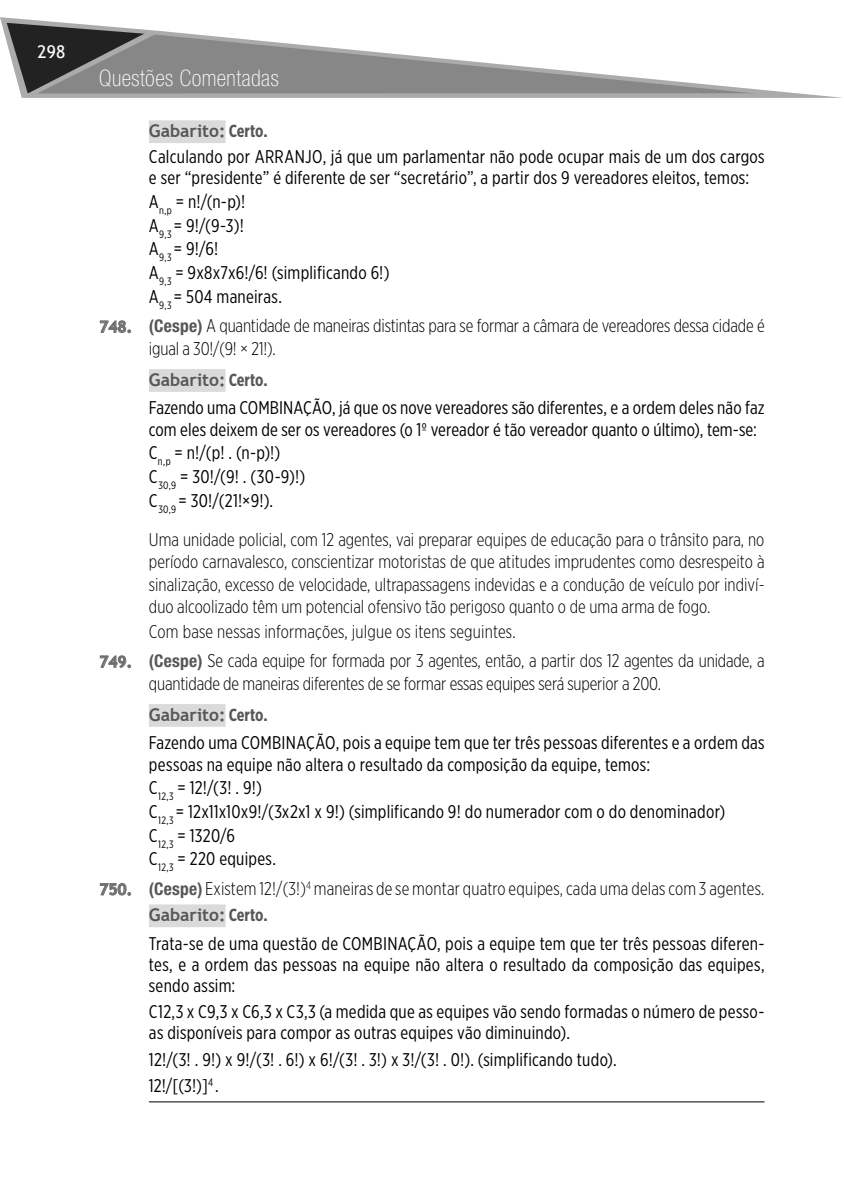
<style>
.page{position:relative;width:844px;height:1191px;background:#fff}
.page>*{position:absolute;margin:0;border:0;box-sizing:border-box;transform-origin:0 0}
.t1{font:100 condensed 22.75px "Helvetica Neue LT Std";letter-spacing:.02em;color:#fff}
.t2{font:18.38px/23.6px "Gotham X Narrow";letter-spacing:.015em;color:#000}
.t3{font:300 18.38px/22.2px "Gotham X Narrow";letter-spacing:-.01em;color:#000}
.t4{font:300 18.38px "Gotham X Narrow";letter-spacing:.01em;color:#000}
.t5{font:700 17.5px "Trebuchet MS";color:#575757}
.t6{font:17.5px "Trebuchet MS";color:#fff}
.s1{font-family:"Gotham X Narrow"}
.s2{font-family:"Trebuchet MS";font-weight:700;font-size:15.75px;color:#6f6f6f}
.s3{font-family:"Helvetica Neue LT Std";font-weight:700;font-stretch:condensed;font-size:17.5px;color:#575757}
</style>
<div class="page">
<svg style="left:0;top:17px;width:843px;height:81px"></svg>
<svg style="left:4px;top:20px;width:153px;height:77px;background:#717171"></svg>
<div style="left:149px;top:120px;width:76px;height:23px;background:#dadada"></div>
<div style="left:149px;top:369px;width:76px;height:23px;background:#dadada"></div>
<div style="left:149px;top:704px;width:76px;height:23px;background:#dadada"></div>
<div style="left:149px;top:904px;width:76px;height:23px;background:#dadada"></div>
<hr style="left:149px;top:1101px;width:615px;height:1px;background:#000">
<svg style="left:99px;top:320px;width:32px;height:14px"></svg>
<svg style="left:99px;top:655px;width:32px;height:13px"></svg>
<svg style="left:99px;top:883px;width:32px;height:13px"></svg>
<p class="t6" style="left:38px;top:40px;width:29px">298</p>
<p class="t1" style="left:99px;top:65px;width:181px">Questões Comentadas</p>
<p class="t5" style="left:149px;top:120px;width:120px">Gabarito: <span class="s1">Certo.</span></p>
<p class="t2" style="left:149px;top:146px;width:617px;line-height:21.2px">Calculando por ARRANJO, já que um parlamentar não pode ocupar mais de um dos cargos e ser “presidente” é diferente de ser “secretário”, a partir dos 9 vereadores eleitos, temos:</p>
<p class="t2" style="left:149px;top:189px;width:242px">A<sub>n,p</sub> = n!/(n-p)!<br>A<sub>9,3</sub> = 9!/(9-3)!<br>A<sub>9,3</sub> = 9!/6!<br>A<sub>9,3</sub> = 9x8x7x6!/6! (simplificando 6!)<br>A<sub>9,3</sub> = 504 maneiras.</p>
<p class="t3" style="left:149px;top:314px;width:617px;text-indent:-50px"><span class="s2">748.</span> <span class="s3">(Cespe)</span> A quantidade de maneiras distintas para se formar a câmara de vereadores dessa cidade é igual a 30!/(9! × 21!).</p>
<p class="t5" style="left:149px;top:368px;width:120px">Gabarito: <span class="s1">Certo.</span></p>
<p class="t2" style="left:149px;top:397px;width:617px;line-height:21.2px">Fazendo uma COMBINAÇÃO, já que os nove vereadores são diferentes, e a ordem deles não faz com eles deixem de ser os vereadores (o 1º vereador é tão vereador quanto o último), tem-se:</p>
<p class="t2" style="left:149px;top:441px;width:158px">C<sub>n,p</sub> = n!/(p! . (n-p)!)<br>C<sub>30,9</sub> = 30!/(9! . (30-9)!)<br>C<sub>30,9</sub> = 30!/(21!×9!).</p>
<p class="t3" style="left:149px;top:528px;width:617px;text-align:justify">Uma unidade policial, com 12 agentes, vai preparar equipes de educação para o trânsito para, no período carnavalesco, conscientizar motoristas de que atitudes imprudentes como desrespeito à sinalização, excesso de velocidade, ultrapassagens indevidas e a condução de veículo por indiví&shy;duo alcoolizado têm um potencial ofensivo tão perigoso quanto o de uma arma de fogo.</p>
<p class="t3" style="left:99px;top:616px;width:666px;line-height:29.8px;text-indent:50px">Com base nessas informações, julgue os itens seguintes.<br><span class="s2">749.</span> <span class="s3">(Cespe)</span> Se cada equipe for formada por 3 agentes, então, a partir dos 12 agentes da unidade, a</p>
<p class="t3" style="left:149px;top:671px;width:513px">quantidade de maneiras diferentes de se formar essas equipes será superior a 200.</p>
<p class="t5" style="left:149px;top:703px;width:120px">Gabarito: <span class="s1">Certo.</span></p>
<p class="t2" style="left:149px;top:732px;width:617px;line-height:21.2px">Fazendo uma COMBINAÇÃO, pois a equipe tem que ter três pessoas diferentes e a ordem das pessoas na equipe não altera o resultado da composição da equipe, temos:</p>
<p class="t2" style="left:149px;top:775px;width:578px">C<sub>12,3</sub> = 12!/(3! . 9!)<br>C<sub>12,3</sub> = 12x11x10x9!/(3x2x1 x 9!) (simplificando 9! do numerador com o do denominador)<br>C<sub>12,3</sub> = 1320/6<br>C<sub>12,3</sub> = 220 equipes.</p>
<p class="t4" style="left:99px;top:877px;width:666px"><span class="s2">750.</span> <span class="s3">(Cespe)</span> Existem 12!/(3!)<sup>4</sup> maneiras de se montar quatro equipes, cada uma delas com 3 agentes.</p>
<p class="t5" style="left:149px;top:904px;width:120px">Gabarito: <span class="s1">Certo.</span></p>
<p class="t2" style="left:149px;top:932px;width:617px;line-height:21.2px;text-align:justify">Trata-se de uma questão de COMBINAÇÃO, pois a equipe tem que ter três pessoas diferen&shy;tes, e a ordem das pessoas na equipe não altera o resultado da composição das equipes, sendo assim:</p>
<p class="t2" style="left:149px;top:1001px;width:617px;line-height:21.2px">C12,3 x C9,3 x C6,3 x C3,3 (a medida que as equipes vão sendo formadas o número de pesso&shy;as disponíveis para compor as outras equipes vão diminuindo).</p>
<p class="t2" style="left:149px;top:1045px;width:469px;line-height:26.1px">12!/(3! . 9!) x 9!/(3! . 6!) x 6!/(3! . 3!) x 3!/(3! . 0!). (simplificando tudo).<br>12!/[(3!)]<sup>4</sup> .</p>
</div>
